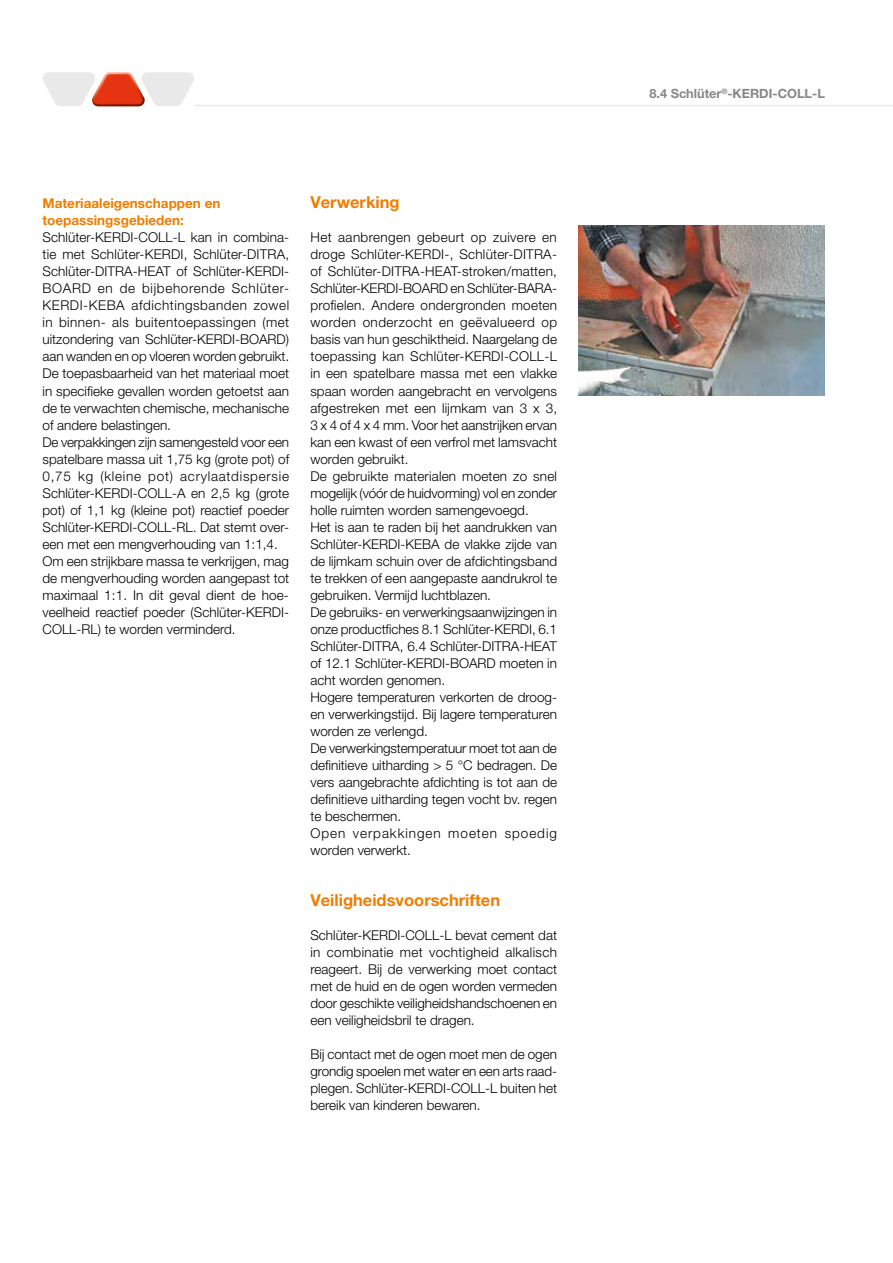
<style>
.page{position:relative;width:893px;height:1263px;background:#fff}
.page>*{position:absolute;margin:0;border:0;box-sizing:border-box;transform-origin:0 0}
.t1{font:700 16.5px "Helvetica Neue LT Pro";color:#ef7d00}
.t2{font:300 13.5px/17px "Helvetica Neue LT Pro";color:#000}
.t3{font:700 13.5px/17px "Helvetica Neue LT Pro";color:#ef7d00}
.t4{font:700 12.75px "Helvetica Neue LT Pro";color:#878787}
</style>
<div class="page">
<hr style="left:194px;top:105px;width:699px;height:1px;background:#e9e9e9">
<svg style="left:43px;top:72px;width:151px;height:34px"></svg>
<img style="left:578px;top:225px;width:247px;height:170px">
<p class="t3" style="left:43px;top:195px;width:179px">Materiaaleigenschappen en toepassingsgebieden:</p>
<p class="t2" style="left:43px;top:229px;width:248px">Schlüter-KERDI-COLL-L kan in combina&shy;tie met Schlüter-KERDI, Schlüter-DITRA, Schlüter-DITRA-HEAT of Schlüter-KERDI-BOARD en de bijbehorende Schlüter-KERDI-KEBA afdichtingsbanden zowel in binnen- als buitentoepassingen (met uitzondering van Schlüter-KERDI-BOARD) aan wanden en op vloeren worden gebruikt.<br>De toepasbaarheid van het materiaal moet in specifieke gevallen worden getoetst aan de te verwachten chemische, mechanische of andere belastingen.<br>De verpakkingen zijn samengesteld voor een spatelbare massa uit 1,75 kg (grote pot) of 0,75 kg (kleine pot) acrylaatdispersie Schlüter-KERDI-COLL-A en 2,5 kg (grote pot) of 1,1 kg (kleine pot) reactief poeder Schlüter-KERDI-COLL-RL. Dat stemt over&shy;een met een mengverhouding van 1:1,4.<br>Om een strijkbare massa te verkrijgen, mag de mengverhouding worden aangepast tot maximaal 1:1. In dit geval dient de hoe&shy;veelheid reactief poeder (Schlüter-KERDI-COLL-RL) te worden verminderd.</p>
<p class="t1" style="left:310px;top:192px;width:91px">Verwerking</p>
<p class="t2" style="left:310px;top:229px;width:248px">Het aanbrengen gebeurt op zuivere en droge Schlüter-KERDI-, Schlüter-DITRA&shy;of Schlüter-DITRA-HEAT-stroken/matten, Schlüter-KERDI-BOARD en Schlüter-BARA&shy;profielen. Andere ondergronden moeten worden onderzocht en geëvalueerd op basis van hun geschiktheid. Naargelang de toepassing kan Schlüter-KERDI-COLL-L in een spatelbare massa met een vlakke spaan worden aangebracht en vervolgens afgestreken met een lijmkam van 3 x 3, 3 x 4 of 4 x 4 mm. Voor het aanstrijken ervan kan een kwast of een verfrol met lamsvacht worden gebruikt.<br>De gebruikte materialen moeten zo snel mogelijk (vóór de huidvorming) vol en zonder holle ruimten worden samengevoegd.<br>Het is aan te raden bij het aandrukken van Schlüter-KERDI-KEBA de vlakke zijde van de lijmkam schuin over de afdichtingsband te trekken of een aangepaste aandrukrol te gebruiken. Vermijd luchtblazen.<br>De gebruiks- en verwerkingsaanwijzingen in onze productfiches 8.1 Schlüter-KERDI, 6.1<br>Schlüter-DITRA, 6.4 Schlüter-DITRA-HEAT of 12.1 Schlüter-KERDI-BOARD moeten in acht worden genomen.<br>Hogere temperaturen verkorten de droog&shy;en verwerkingstijd. Bij lagere temperaturen worden ze verlengd.<br>De verwerkingstemperatuur moet tot aan de definitieve uitharding &gt; 5 °C bedragen. De vers aangebrachte afdichting is tot aan de definitieve uitharding tegen vocht bv. regen te beschermen.<br>Open verpakkingen moeten spoedig worden verwerkt.</p>
<p class="t1" style="left:310px;top:890px;width:191px">Veiligheidsvoorschriften</p>
<p class="t2" style="left:310px;top:926px;width:248px;text-align:justify">Schlüter-KERDI-COLL-L bevat cement dat in combinatie met vochtigheid alkalisch reageert. Bij de verwerking moet contact met de huid en de ogen worden vermeden door geschikte veiligheidshandschoenen en een veiligheidsbril te dragen.</p>
<p class="t2" style="left:310px;top:1045px;width:248px;text-align:justify">Bij contact met de ogen moet men de ogen grondig spoelen met water en een arts raad&shy;plegen. Schlüter-KERDI-COLL-L buiten het bereik van kinderen bewaren.</p>
<p class="t4" style="left:649px;top:86px;width:177px">8.4 Schlüter<sup>®</sup>-KERDI-COLL-L</p>
</div>
